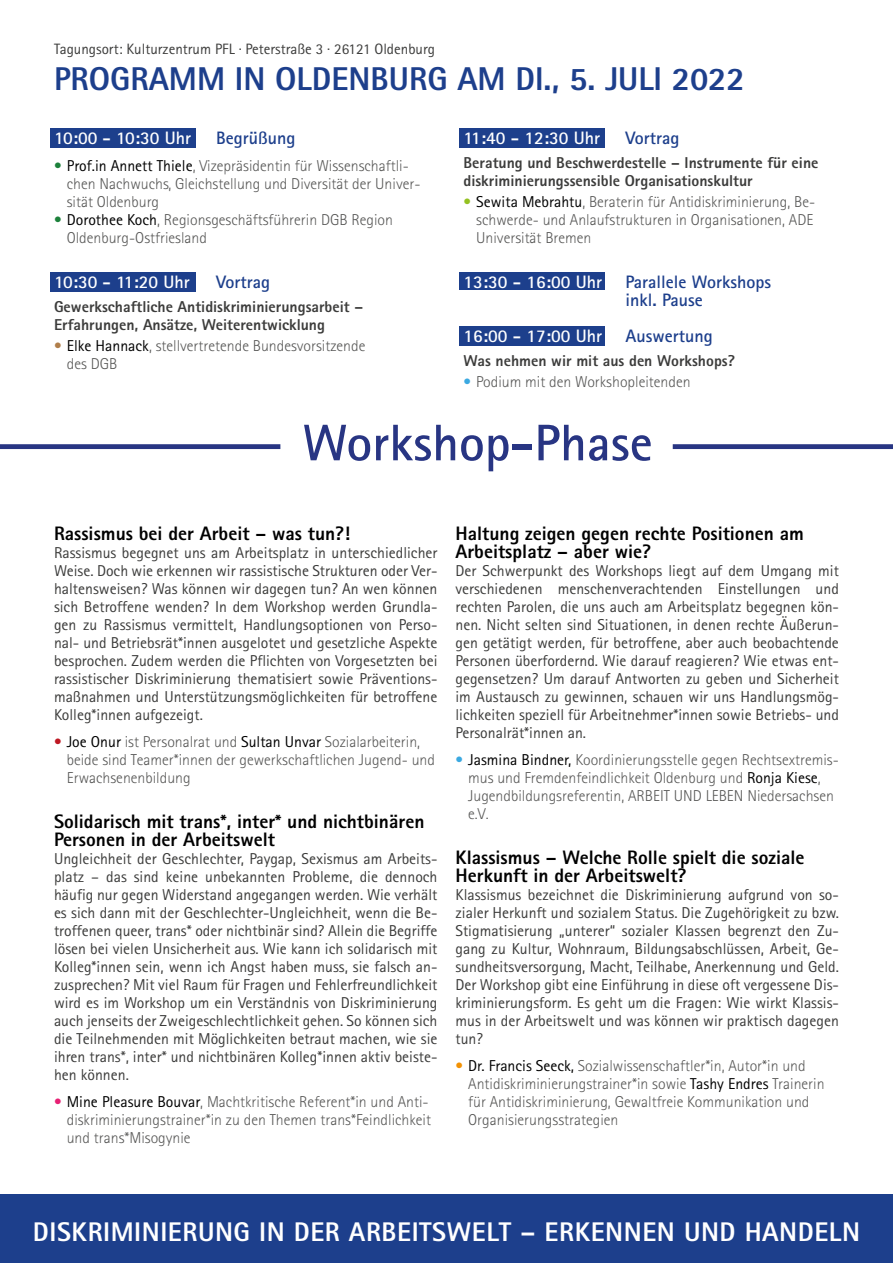
<style>
.page{position:relative;width:893px;height:1263px;background:#fff}
.page>*{position:absolute;margin:0;border:0;box-sizing:border-box;transform-origin:0 0}
.Uhrzeiten_BS{font:700 51.45px "Rotis Sans Serif";color:#283583}
.Headline_tagung{font:800 33px "Rotis Sans Serif";color:#1d3f8c}
.Headline{font:800 27px "Rotis Sans Serif";letter-spacing:.02em;color:#fff}
.Workshops{font:800 19.5px/18px "Rotis Sans Serif";color:#000}
.Uhrzeiten_O{font:700 18px "Rotis Sans Serif";color:#fff}
.Uhrzeiten_O-2{font:700 18px "Rotis Sans Serif";color:#1d3f8c}
.Uhrzeiten_BS-2{font:700 18px "Rotis Sans Serif";color:#1d3f8c}
.Fließtext{font:15.75px/18px "Rotis Sans Serif";color:#3c3c3b;text-align:justify}
.t1{font:300 15.75px/18px "Rotis Sans Serif";color:#575756}
.Tagesordung_Head{font:800 15.75px/18px "Rotis Sans Serif";color:#3c3c3b}
.Fließtext-2{font:15px "Rotis Sans Serif";color:#3c3c3b}
.s1{color:#1c813b}
.s2{font-weight:400;color:#000}
.s3{color:#b07e4a}
.s4{color:#94c121}
.s5{color:#3ba9e1}
.s6{color:#be1823}
.s7{color:#e72074}
.s8{color:#f39204}
</style>
<div class="page">
<div style="left:50px;top:128px;width:146px;height:20px;background:#1d3f8c"></div>
<div style="left:50px;top:272px;width:146px;height:20px;background:#1d3f8c"></div>
<div style="left:459px;top:128px;width:146px;height:20px;background:#1d3f8c"></div>
<div style="left:459px;top:272px;width:146px;height:20px;background:#1d3f8c"></div>
<div style="left:459px;top:290px;width:146px;height:20px;background:#fff"></div>
<div style="left:459px;top:326px;width:146px;height:20px;background:#1d3f8c"></div>
<div style="left:0;top:1195px;width:893px;height:68px;background:#1d3f8c"></div>
<div style="left:0;top:444px;width:280px;height:5px;background:#283583"></div>
<div style="left:673px;top:444px;width:220px;height:5px;background:#283583"></div>
<p class="Fließtext-2" style="left:54px;top:40px;width:382px">Tagungsort: Kulturzentrum PFL · Peterstraße 3 · 26121 Oldenburg</p>
<p class="Headline_tagung" style="left:54px;top:58px;width:692px">PROGRAMM IN OLDENBURG AM DI., 5. JULI 2022</p>
<p class="Uhrzeiten_O" style="left:54px;top:127px;width:139px">10:00 - 10:30 Uhr</p>
<p class="Uhrzeiten_O-2" style="left:216px;top:127px;width:81px">Begrüßung</p>
<p class="t1" style="left:67px;top:157px;width:355px;text-indent:-13px"><span class="s1">•</span> <span class="s2">Prof.in Annett Thiele</span>, Vizepräsidentin für Wissenschaftli&shy;chen Nachwuchs, Gleichstellung und Diversität der Univer&shy;sität Oldenburg</p>
<p class="t1" style="left:67px;top:211px;width:328px;text-indent:-13px"><span class="s1">•</span> <span class="s2">Dorothee Koch</span>, Regionsgeschäftsführerin DGB Region<br>Oldenburg-Ostfriesland</p>
<p class="Uhrzeiten_O" style="left:54px;top:271px;width:137px">10:30 - 11:20 Uhr</p>
<p class="Uhrzeiten_O-2" style="left:216px;top:271px;width:55px">Vortrag</p>
<p class="Tagesordung_Head" style="left:54px;top:297px;width:311px">Gewerkschaftliche Antidiskriminierungsarbeit –<br>Erfahrungen, Ansätze, Weiterentwicklung</p>
<p class="t1" style="left:67px;top:337px;width:300px;text-indent:-13px"><span class="s3">•</span> <span class="s2">Elke Hannack</span>, stellvertretende Bundesvorsitzende des DGB</p>
<p class="Uhrzeiten_O" style="left:463px;top:127px;width:138px">11:40 - 12:30 Uhr</p>
<p class="Uhrzeiten_O-2" style="left:625px;top:127px;width:55px">Vortrag</p>
<p class="Tagesordung_Head" style="left:463px;top:153px;width:356px">Beratung und Beschwerdestelle – Instrumente für eine diskriminierungssensible Organisationskultur</p>
<p class="t1" style="left:476px;top:193px;width:340px;text-align:justify;text-indent:-13px"><span class="s4">•</span> <span class="s2">Sewita Mebrahtu</span>, Beraterin für Antidiskriminierung, Be&shy;schwerde- und Anlaufstrukturen in Organisationen, ADE Universität Bremen</p>
<p class="Uhrzeiten_O" style="left:463px;top:271px;width:140px">13:30 - 16:00 Uhr</p>
<p class="Uhrzeiten_O-2" style="left:625px;top:271px;width:147px">Parallele Workshops</p>
<p class="Uhrzeiten_BS-2" style="left:625px;top:289px;width:79px">inkl. Pause</p>
<p class="Uhrzeiten_O" style="left:463px;top:325px;width:140px">16:00 - 17:00 Uhr</p>
<p class="Uhrzeiten_O-2" style="left:625px;top:325px;width:89px">Auswertung</p>
<p class="Tagesordung_Head" style="left:463px;top:351px;width:273px">Was nehmen wir mit aus den Workshops?</p>
<p class="t1" style="left:463px;top:373px;width:229px"><span class="s5">•</span> Podium mit den Workshopleitenden</p>
<p class="Uhrzeiten_BS" style="left:303px;top:410px;width:351px">Workshop-Phase</p>
<p class="Workshops" style="left:54px;top:524px;width:298px">Rassismus bei der Arbeit – was tun?!</p>
<p class="Fließtext" style="left:54px;top:544px;width:385px">Rassismus begegnet uns am Arbeitsplatz in unterschiedlicher Weise. Doch wie erkennen wir rassistische Strukturen oder Ver&shy;haltensweisen? Was können wir dagegen tun? An wen können sich Betroffene wenden? In dem Workshop werden Grundla&shy;gen zu Rassismus vermittelt, Handlungsoptionen von Perso&shy;nal- und Betriebsrät*innen ausgelotet und gesetzliche Aspekte besprochen. Zudem werden die Pflichten von Vorgesetzten bei rassistischer Diskriminierung thematisiert sowie Präventions&shy;maßnahmen und Unterstützungsmöglichkeiten für betroffene Kolleg*innen aufgezeigt.</p>
<p class="t1" style="left:67px;top:733px;width:370px;text-indent:-13px"><span class="s6">•</span> <span class="s2">Joe Onur</span> ist Personalrat und <span class="s2">Sultan Unvar</span> Sozialarbeiterin, beide sind Teamer*innen der gewerkschaftlichen Jugend- und<br>Erwachsenenbildung</p>
<p class="Workshops" style="left:54px;top:812px;width:372px">Solidarisch mit trans*, inter* und nichtbinären<br>Personen in der Arbeitswelt</p>
<p class="Fließtext" style="left:54px;top:850px;width:385px">Ungleichheit der Geschlechter, Paygap, Sexismus am Arbeits&shy;platz – das sind keine unbekannten Probleme, die dennoch häufig nur gegen Widerstand angegangen werden. Wie verhält es sich dann mit der Geschlechter-Ungleichheit, wenn die Be&shy;troffenen queer, trans* oder nichtbinär sind? Allein die Begriffe lösen bei vielen Unsicherheit aus. Wie kann ich solidarisch mit Kolleg*innen sein, wenn ich Angst haben muss, sie falsch an&shy;zusprechen? Mit viel Raum für Fragen und Fehlerfreundlichkeit wird es im Workshop um ein Verständnis von Diskriminierung auch jenseits der Zweigeschlechtlichkeit gehen. So können sich die Teilnehmenden mit Möglichkeiten betraut machen, wie sie ihren trans*, inter* und nichtbinären Kolleg*innen aktiv beiste&shy;hen können.</p>
<p class="t1" style="left:67px;top:1093px;width:366px;text-indent:-13px"><span class="s7">•</span> <span class="s2">Mine Pleasure Bouvar</span>, Machtkritische Referent*in und Anti&shy;diskriminierungstrainer*in zu den Themen trans*Feindlichkeit und trans*Misogynie</p>
<p class="Workshops" style="left:455px;top:524px;width:350px">Haltung zeigen gegen rechte Positionen am<br>Arbeitsplatz – aber wie?</p>
<p class="Fließtext" style="left:455px;top:562px;width:385px">Der Schwerpunkt des Workshops liegt auf dem Umgang mit verschiedenen menschenverachtenden Einstellungen und rechten Parolen, die uns auch am Arbeitsplatz begegnen kön&shy;nen. Nicht selten sind Situationen, in denen rechte Äußerun&shy;gen getätigt werden, für betroffene, aber auch beobachtende Personen überfordernd. Wie darauf reagieren? Wie etwas ent&shy;gegensetzen? Um darauf Antworten zu geben und Sicherheit im Austausch zu gewinnen, schauen wir uns Handlungsmög&shy;lichkeiten speziell für Arbeitnehmer*innen sowie Betriebs- und Personalrät*innen an.</p>
<p class="t1" style="left:468px;top:751px;width:372px;text-indent:-13px"><span class="s5">•</span> <span class="s2">Jasmina Bindner,</span> Koordinierungsstelle gegen Rechtsextremis&shy;mus und Fremdenfeindlichkeit Oldenburg und <span class="s2">Ronja Kiese</span>, Jugendbildungsreferentin, ARBEIT UND LEBEN Niedersachsen e.V.</p>
<p class="Workshops" style="left:455px;top:848px;width:351px">Klassismus – Welche Rolle spielt die soziale<br>Herkunft in der Arbeitswelt?</p>
<p class="Fließtext" style="left:455px;top:886px;width:385px">Klassismus bezeichnet die Diskriminierung aufgrund von so&shy;zialer Herkunft und sozialem Status. Die Zugehörigkeit zu bzw.<br>Stigmatisierung „unterer“ sozialer Klassen begrenzt den Zu&shy;gang zu Kultur, Wohnraum, Bildungsabschlüssen, Arbeit, Ge&shy;sundheitsversorgung, Macht, Teilhabe, Anerkennung und Geld.<br>Der Workshop gibt eine Einführung in diese oft vergessene Dis&shy;kriminierungsform. Es geht um die Fragen: Wie wirkt Klassis&shy;mus in der Arbeitswelt und was können wir praktisch dagegen tun?</p>
<p class="t1" style="left:468px;top:1057px;width:358px;text-indent:-13px"><span class="s8">•</span> <span class="s2">Dr. Francis Seeck,</span> Sozialwissenschaftler*in, Autor*in und Antidiskriminierungstrainer*in sowie <span class="s2">Tashy Endres</span> Trainerin für Antidiskriminierung, Gewaltfreie Kommunikation und Organisierungsstrategien</p>
<p class="Headline" style="left:33px;top:1214px;width:828px">DISKRIMINIERUNG IN DER ARBEITSWELT – ERKENNEN UND HANDELN</p>
</div>
